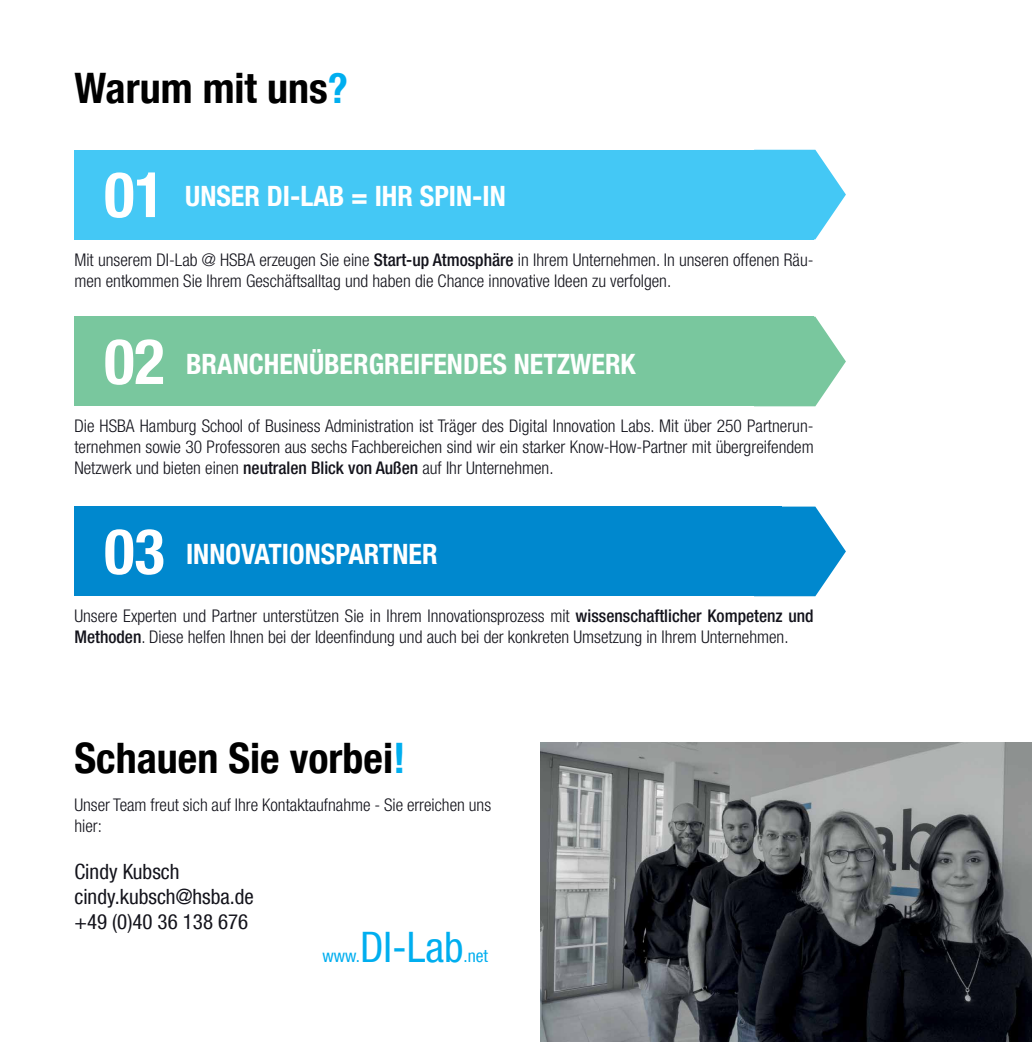
<style>
.page{position:relative;width:1032px;height:1042px;background:#fff}
.page>*{position:absolute;margin:0;border:0;box-sizing:border-box;transform-origin:0 0}
.t1{font:700 condensed 63px "Helvetica Neue LT Com";color:#fff}
.t2{font:700 condensed 42px "Helvetica Neue LT Com";color:#000}
.t3{font:condensed 42px "Helvetica Neue LT Com";color:#00aeef}
.t4{font:700 condensed 28px "Helvetica Neue LT Com";color:#fff}
.t5{font:condensed 21px/25.2px "Helvetica Neue LT Com";color:#13131b}
.t6{font:300 condensed 17.5px/21px "Helvetica Neue LT Com";color:#13131b}
.t7{font:condensed 17.5px "Helvetica Neue LT Com";color:#00aeef}
.s1{color:#00aeef}
.s2{font-weight:500}
</style>
<div class="page">
<img style="left:541px;top:743px;width:491px;height:299px">
<svg style="left:814px;top:317px;width:32px;height:89px"></svg>
<div style="left:74px;top:317px;width:740px;height:89px;background:#79c79e"></div>
<svg style="left:814px;top:150px;width:32px;height:89px"></svg>
<div style="left:74px;top:150px;width:740px;height:89px;background:#44c8f5"></div>
<svg style="left:781px;top:506px;width:65px;height:90px"></svg>
<div style="left:74px;top:506px;width:707px;height:90px;background:#0088ce"></div>
<h2 class="t2" style="left:74px;top:63px;width:275px">Warum mit uns<span class="s1">?</span></h2>
<h1 class="t1" style="left:104px;top:157px;width:62px">01</h1>
<p class="t6" style="left:74px;top:250px;width:741px">Mit unserem DI-Lab @ HSBA erzeugen Sie eine <span class="s2">Start-up Atmosphäre</span> in Ihrem Unternehmen. In unseren offenen Räu&shy;men entkommen Sie Ihrem Geschäftsalltag und haben die Chance innovative Ideen zu verfolgen.</p>
<h3 class="t4" style="left:185px;top:180px;width:322px">UNSER DI-LAB = IHR SPIN-IN</h3>
<h1 class="t1" style="left:104px;top:324px;width:62px">02</h1>
<p class="t6" style="left:74px;top:416px;width:741px;text-align:justify">Die HSBA Hamburg School of Business Administration ist Träger des Digital Innovation Labs. Mit über 250 Partnerun&shy;ternehmen sowie 30 Professoren aus sechs Fachbereichen sind wir ein starker Know-How-Partner mit übergreifendem Netzwerk und bieten einen <span class="s2">neutralen Blick von Außen</span> auf Ihr Unternehmen.</p>
<h3 class="t4" style="left:186px;top:347px;width:451px">BRANCHENÜBERGREIFENDES NETZWERK</h3>
<h1 class="t1" style="left:104px;top:514px;width:62px">03</h1>
<p class="t6" style="left:74px;top:606px;width:741px">Unsere Experten und Partner unterstützen Sie in Ihrem Innovationsprozess mit <span class="s2">wissenschaftlicher Kompetenz und<br>Methoden</span>. Diese helfen Ihnen bei der Ideenfindung und auch bei der konkreten Umsetzung in Ihrem Unternehmen.</p>
<h3 class="t4" style="left:186px;top:537px;width:253px">INNOVATIONSPARTNER</h3>
<h2 class="t2" style="left:74px;top:733px;width:333px">Schauen Sie vorbei<span class="s1">!</span></h2>
<p class="t6" style="left:74px;top:794px;width:418px">Unser Team freut sich auf Ihre Kontaktaufnahme - Sie erreichen uns hier:</p>
<p class="t5" style="left:74px;top:858px;width:181px">Cindy Kubsch cindy.kubsch@hsba.de +49 (0)40 36 138 676</p>
<h2 class="t3" style="left:360px;top:922px;width:105px">DI-Lab</h2>
<p class="t7" style="left:463px;top:945px;width:26px">.net</p>
<p class="t7" style="left:322px;top:945px;width:39px">www.</p>
</div>
